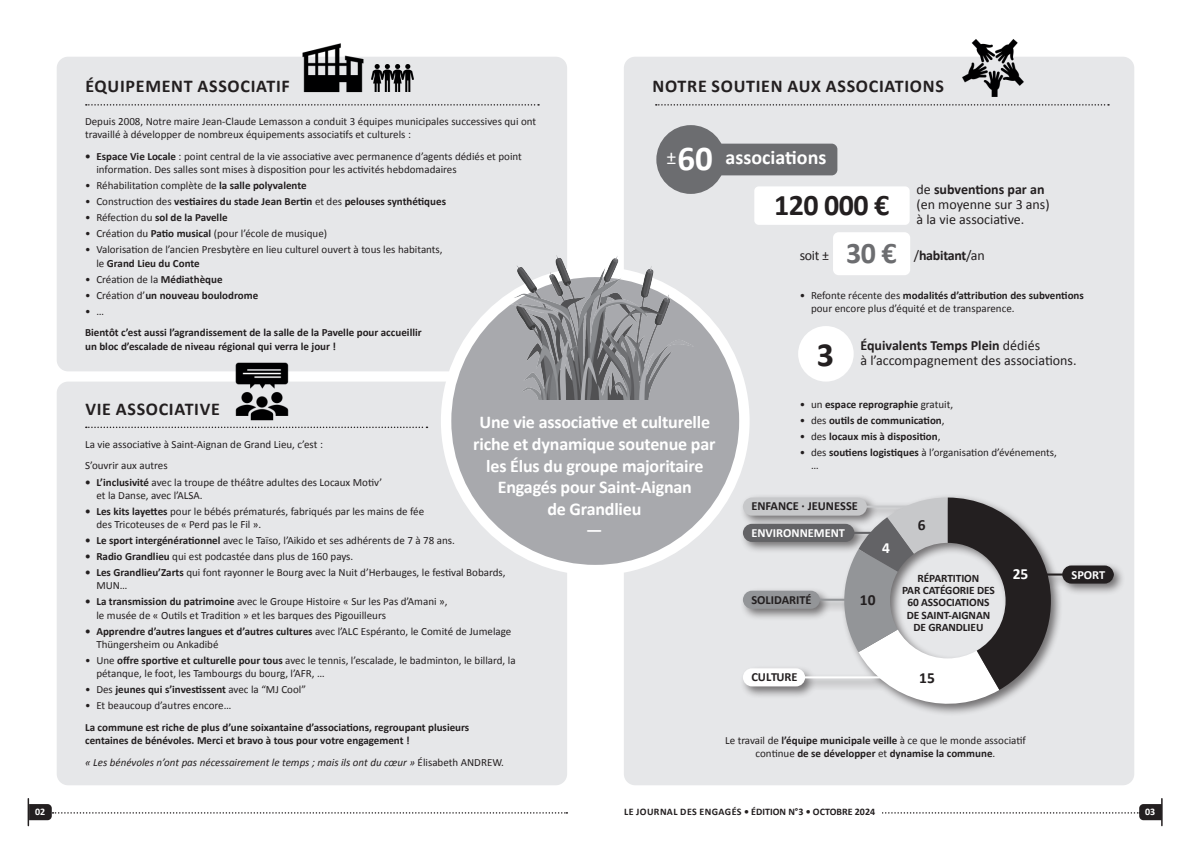
<style>
.page{position:relative;width:1191px;height:842px;background:#fff}
.page>*{position:absolute;margin:0;border:0;box-sizing:border-box;transform-origin:0 0}
.t1{font:700 34px "Calibri";color:#231f20}
.t2{font:700 30px "Calibri";letter-spacing:-.02em;color:#231f20}
.t3{font:700 20px "Calibri";color:#fff}
.t4{font:700 18px/21.6px "Calibri";letter-spacing:-.01em;color:#fff;text-align:center}
.t5{font:700 18px "Calibri";letter-spacing:.04em;color:#231f20}
.t6{font:700 15.5px "Calibri";color:#231f20}
.t7{font:700 15.5px "Calibri";color:#fff}
.t8{font:14px/15px "Calibri";color:#231f20}
.t9{font:700 14px "Calibri";color:#231f20}
.t10{font:700 12.4px "Calibri";color:#231f20}
.t11{font:700 12.4px "Calibri";color:#fff}
.t12{font:700 11.3px/12.4px "Calibri";letter-spacing:-.01em;color:#231f20;text-align:center}
.t13{font:11px/13.2px "Calibri";color:#231f20}
.t14{font:700 11px/13.2px "Calibri";color:#231f20}
.t15{font:italic 11px "Calibri";color:#231f20}
.t16{font:700 10px "Calibri";letter-spacing:.015em;color:#231f20}
.t17{font:700 10px "Calibri";color:#fff}
.s1{font-weight:700}
.s2{font-weight:400}
.s3{font-size:35px}
.s4{font-weight:700;font-size:30px;color:#6c6d70}
.s5{font-style:normal}
</style>
<div class="page">
<svg style="left:28px;top:799px;width:539px;height:26px"></svg>
<svg style="left:882px;top:799px;width:280px;height:26px"></svg>
<div style="left:57px;top:57px;width:510px;height:314px;background:#e6e7e9;border-radius:11px"></div>
<div style="left:624px;top:57px;width:510px;height:728px;background:#e6e7e9;border-radius:11px"></div>
<div style="left:57px;top:382px;width:510px;height:403px;background:#e6e7e9;border-radius:11px"></div>
<div style="left:441px;top:267px;width:308px;height:308px;background:#fff;border-radius:50%"></div>
<div style="left:451px;top:277px;width:288px;height:288px;background:#a8a9ad;border-radius:50%"></div>
<svg style="left:86px;top:104px;width:453px;height:2px"></svg>
<svg style="left:656px;top:104px;width:453px;height:2px"></svg>
<svg style="left:86px;top:427px;width:341px;height:1px"></svg>
<img style="left:505px;top:256px;width:192px;height:143px">
<img style="left:302px;top:43px;width:62px;height:50px">
<img style="left:371px;top:64px;width:43px;height:28px">
<img style="left:228px;top:362px;width:68px;height:59px">
<div style="left:656px;top:125px;width:69px;height:69px;background:#6c6d70;border-radius:50%"></div>
<div style="left:715px;top:144px;width:122px;height:31px;background:#6c6d70;border-radius:6px"></div>
<div style="left:754px;top:186px;width:155px;height:39px;background:#fff;border-radius:4px"></div>
<div style="left:833px;top:232px;width:77px;height:43px;background:#fff;border-radius:6px"></div>
<div style="left:798px;top:326px;width:55px;height:56px;background:#fff;border-radius:50%"></div>
<img style="left:962px;top:39px;width:62px;height:57px">
<div style="left:739px;top:494px;width:387px;height:222px;background:#231f20;opacity:.6"></div>
<div style="left:743px;top:591px;width:77px;height:18px;background:#939598;border-radius:9px"></div>
<svg style="left:839px;top:497px;width:212px;height:219px"></svg>
<hr style="left:1041px;top:573px;width:72px;height:3px;background:#231f20">
<hr style="left:743px;top:676px;width:152px;height:2px;background:#fff">
<hr style="left:743px;top:599px;width:110px;height:2px;background:#939598">
<hr style="left:743px;top:532px;width:152px;height:2px;background:#636366">
<hr style="left:743px;top:506px;width:177px;height:2px;background:#c7c8ca">
<div style="left:1062px;top:565px;width:51px;height:19px;background:#231f20;border-radius:9px"></div>
<div style="left:743px;top:497px;width:124px;height:19px;background:#c7c8ca;border-radius:9px"></div>
<div style="left:743px;top:524px;width:111px;height:18px;background:#636366;border-radius:9px"></div>
<div style="left:743px;top:668px;width:62px;height:18px;background:#fff;border-radius:9px"></div>
<h3 class="t5" style="left:85px;top:73px;width:206px">ÉQUIPEMENT ASSOCIATIF</h3>
<p class="t13" style="left:85px;top:114px;width:453px">Depuis 2008, Notre maire Jean-Claude Lemasson a conduit 3 équipes municipales successives qui ont travaillé à développer de nombreux équipements associatifs et culturels :</p>
<p class="t13" style="left:96px;top:149px;width:427px;text-indent:-11px"><span class="s1">• Espace Vie Locale</span> : point central de la vie associative avec permanence d’agents dédiés et point information. Des salles sont mises à disposition pour les activités hebdomadaires</p>
<p class="t13" style="left:85px;top:179px;width:223px">• Réhabilitation complète de <span class="s1">la salle polyvalente</span></p>
<p class="t14" style="left:85px;top:195px;width:362px"><span class="s2">• Construction des</span> vestiaires du stade Jean Bertin <span class="s2">et des</span> pelouses synthétiques</p>
<p class="t14" style="left:85px;top:211px;width:144px"><span class="s2">• Réfection du</span> sol de la Pavelle</p>
<p class="t13" style="left:85px;top:227px;width:243px">• Création du <span class="s1">Patio musical</span> (pour l’école de musique)</p>
<p class="t13" style="left:96px;top:243px;width:348px;text-indent:-11px">• Valorisation de l’ancien Presbytère en lieu culturel ouvert à tous les habitants, le <span class="s1">Grand Lieu du Conte</span></p>
<p class="t13" style="left:85px;top:272px;width:139px">• Création de la <span class="s1">Médiathèque</span></p>
<p class="t14" style="left:85px;top:288px;width:175px"><span class="s2">• Création d’</span>un nouveau boulodrome</p>
<p class="t13" style="left:85px;top:304px;width:20px">• …</p>
<p class="t14" style="left:85px;top:326px;width:338px">Bientôt c’est aussi l’agrandissement de la salle de la Pavelle pour accueillir un bloc d’escalade de niveau régional qui verra le jour !</p>
<h3 class="t5" style="left:652px;top:74px;width:293px">NOTRE SOUTIEN AUX ASSOCIATIONS</h3>
<h3 class="t3" style="left:666px;top:143px;width:161px"><span class="s2">±</span><span class="s3">60</span> associations</h3>
<h2 class="t2" style="left:774px;top:184px;width:117px">120 000 €</h2>
<p class="t8" style="left:916px;top:181px;width:135px">de <span class="s1">subventions par an </span>(en moyenne sur 3 ans) à la vie associative.</p>
<p class="t8" style="left:799px;top:248px;width:187px">soit ± <span class="s4">30 €</span> /<span class="s1">habitant</span>/an</p>
<p class="t13" style="left:811px;top:288px;width:274px;text-indent:-11px">• Refonte récente des <span class="s1">modalités d’attribution des subventions </span>pour encore plus d’équité et de transparence.</p>
<p class="t9" style="left:860px;top:336px;width:181px">Équivalents Temps Plein <span class="s2">dédiés</span></p>
<h1 class="t1" style="left:816px;top:330px;width:19px">3</h1>
<p class="t8" style="left:860px;top:353px;width:217px">à l’accompagnement des associations.</p>
<p class="t14" style="left:799px;top:397px;width:155px"><span class="s2">• un</span> espace reprographie <span class="s2">gratuit,</span></p>
<p class="t14" style="left:799px;top:413px;width:146px"><span class="s2">• des</span> outils de communication<span class="s2">,</span></p>
<p class="t14" style="left:799px;top:429px;width:142px"><span class="s2">• des</span> locaux mis à disposition<span class="s2">,</span></p>
<p class="t13" style="left:811px;top:445px;width:247px;text-indent:-11px">• des <span class="s1">soutiens logistiques</span> à l’organisation d’événements, …</p>
<h3 class="t5" style="left:85px;top:396px;width:136px">VIE ASSOCIATIVE</h3>
<p class="t13" style="left:85px;top:433px;width:239px;line-height:21.7px">La vie associative à Saint-Aignan de Grand Lieu, c’est :<br>S’ouvrir aux autres</p>
<p class="t13" style="left:96px;top:475px;width:287px;text-indent:-11px"><span class="s1">• L’inclusivité</span> avec la troupe de théâtre adultes des Locaux Motiv’ et la Danse, avec l’ALSA.</p>
<p class="t13" style="left:96px;top:504px;width:329px;text-indent:-11px"><span class="s1">• Les kits layettes</span> pour le bébés prématurés, fabriqués par les mains de fée des Tricoteuses de « Perd pas le Fil ».</p>
<p class="t13" style="left:85px;top:533px;width:371px"><span class="s1">• Le sport intergénérationnel</span> avec le Taïso, l’Aikido et ses adhérents de 7 à 78 ans.</p>
<p class="t13" style="left:85px;top:549px;width:270px"><span class="s1">• Radio Grandlieu</span> qui est podcastée dans plus de 160 pays.</p>
<p class="t13" style="left:96px;top:565px;width:411px;text-indent:-11px"><span class="s1">• Les Grandlieu’Zarts</span> qui font rayonner le Bourg avec la Nuit d’Herbauges, le festival Bobards,<br>MUN…</p>
<p class="t13" style="left:96px;top:595px;width:352px;text-indent:-11px"><span class="s1">• La transmission du patrimoine</span> avec le Groupe Histoire « Sur les Pas d’Amani », le musée de « Outils et Tradition » et les barques des Pigouilleurs</p>
<p class="t13" style="left:96px;top:624px;width:416px;text-indent:-11px"><span class="s1">• Apprendre d’autres langues et d’autres cultures</span> avec l’ALC Espéranto, le Comité de Jumelage<br>Thüngersheim ou Ankadibé</p>
<p class="t13" style="left:96px;top:653px;width:421px;text-indent:-11px">• Une <span class="s1">offre sportive et culturelle pour tous</span> avec le tennis, l’escalade, le badminton, le billard, la pétanque, le foot, les Tambourgs du bourg, l’AFR, …</p>
<p class="t14" style="left:85px;top:682px;width:222px"><span class="s2">• Des</span> jeunes qui s’investissent <span class="s2">avec la “MJ Cool”</span></p>
<p class="t13" style="left:85px;top:698px;width:148px">• Et beaucoup d’autres encore…</p>
<p class="t14" style="left:85px;top:720px;width:386px">La commune est riche de plus d’une soixantaine d’associations, regroupant plusieurs centaines de bénévoles. Merci et bravo à tous pour votre engagement !</p>
<p class="t15" style="left:85px;top:754px;width:420px">« Les bénévoles n’ont pas nécessairement le temps ; mais ils ont du cœur » <span class="s5">Élisabeth ANDREW.</span></p>
<h3 class="t4" style="left:473px;top:411px;width:244px">Une vie associative et culturelle riche et dynamique soutenue par les Élus du groupe majoritaire<br>Engagés pour Saint-Aignan<br>de Grandlieu<br>—</h3>
<p class="t10" style="left:751px;top:497px;width:108px">ENFANCE · JEUNESSE</p>
<p class="t11" style="left:751px;top:524px;width:95px">ENVIRONNEMENT</p>
<h3 class="t6" style="left:918px;top:514px;width:9px">6</h3>
<h3 class="t7" style="left:882px;top:537px;width:9px">4</h3>
<p class="t12" style="left:902px;top:571px;width:94px">RÉPARTITION<br>PAR CATÉGORIE DES<br>60 ASSOCIATIONS<br>DE SAINT-AIGNAN<br>DE GRANDLIEU</p>
<h3 class="t7" style="left:1012px;top:563px;width:17px">25</h3>
<p class="t11" style="left:1071px;top:566px;width:35px">SPORT</p>
<p class="t10" style="left:751px;top:591px;width:62px">SOLIDARITÉ</p>
<h3 class="t6" style="left:860px;top:589px;width:17px">10</h3>
<h3 class="t6" style="left:919px;top:667px;width:17px">15</h3>
<p class="t10" style="left:751px;top:668px;width:48px">CULTURE</p>
<p class="t14" style="left:725px;top:733px;width:302px;text-align:center"><span class="s2">Le travail de</span> l’équipe municipale veille <span class="s2">à ce que le monde associatif continue</span> de se développer <span class="s2">et</span> dynamise la commune<span class="s2">.</span></p>
<p class="t16" style="left:624px;top:805px;width:253px">LE JOURNAL DES ENGAGÉS • ÉDITION N°3 • OCTOBRE 2024</p>
<p class="t17" style="left:35px;top:805px;width:12px">02</p>
<p class="t17" style="left:1145px;top:805px;width:12px">03</p>
</div>
